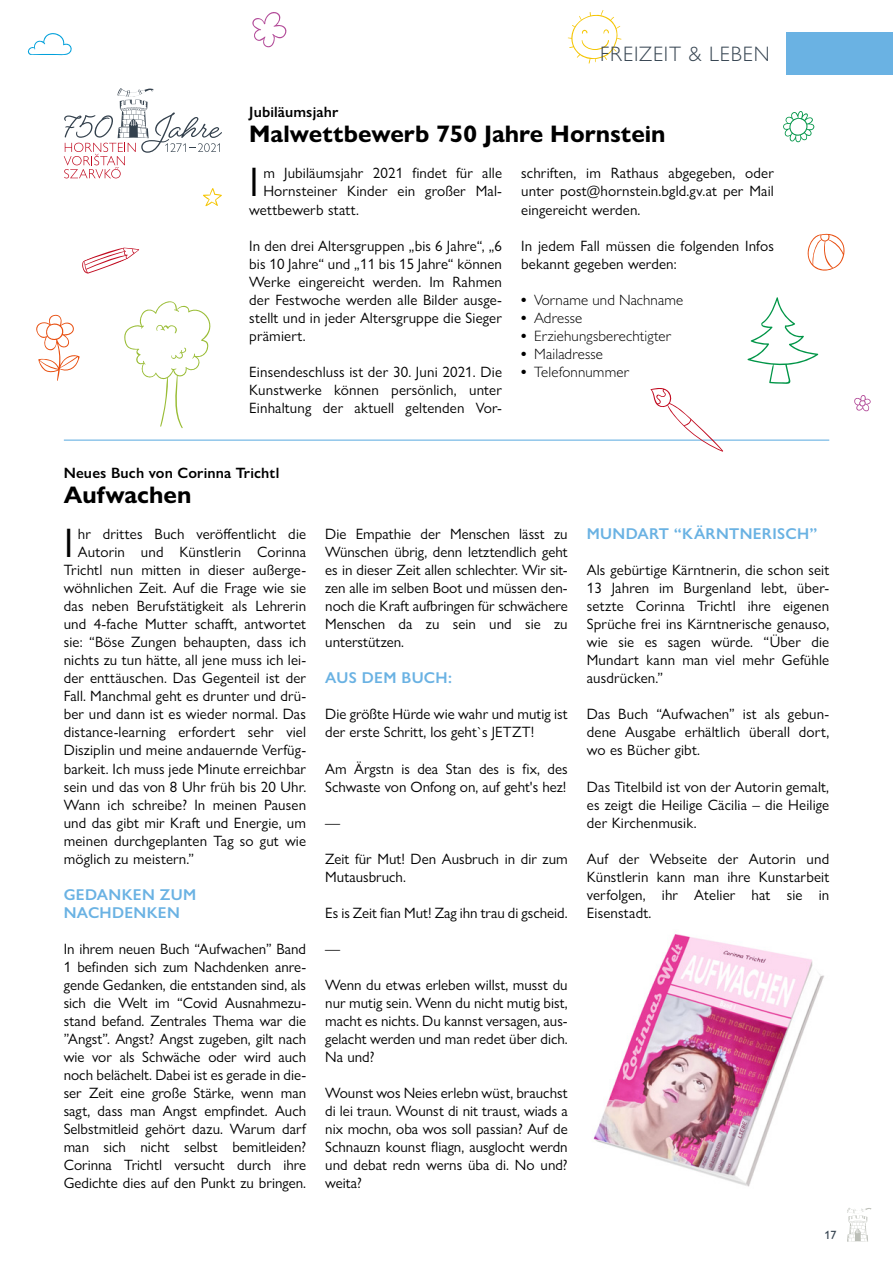
<style>
.page{position:relative;width:893px;height:1263px;background:#fff}
.page>*{position:absolute;margin:0;border:0;box-sizing:border-box;transform-origin:0 0}
.Kern_FT_Initiale{font:41.4px "Gill Sans MT Pro";color:#000}
.Kern_H2{font:700 24px "Gill Sans Nova";color:#000}
.t1{font:300 21px "Gill Sans Nova";letter-spacing:.04em;color:#384653}
.Kern_H3_-_Freizeit{font:600 15.75px/18px "Gill Sans Nova";letter-spacing:.02em;color:#6ab2e3}
.Kern_FT{font:15px/18px "Gill Sans Nova";letter-spacing:.01em;color:#000;text-align:justify}
.Kern_FT_Initiale-2{font:15px "Gill Sans Nova";letter-spacing:.01em;color:#000}
.t2{font:300 15px "Gill Sans MT Pro";letter-spacing:.01em;color:#000}
.Kern_H2_Zusatz{font:600 15px "Gill Sans Nova";letter-spacing:.01em;color:#000}
.t3{font:500 12px "Gill Sans Nova";color:#384653}
.s1{font-weight:700}
</style>
<div class="page">
<hr style="left:64px;top:440px;width:765px;height:1px;background:#6ab2e3">
<img style="left:593px;top:934px;width:231px;height:253px">
<svg style="left:64px;top:88px;width:158px;height:90px"></svg>
<svg style="left:28px;top:33px;width:44px;height:22px"></svg>
<svg style="left:568px;top:10px;width:54px;height:54px"></svg>
<svg style="left:650px;top:388px;width:73px;height:64px"></svg>
<svg style="left:252px;top:12px;width:35px;height:36px"></svg>
<svg style="left:783px;top:111px;width:32px;height:31px"></svg>
<svg style="left:124px;top:301px;width:87px;height:128px"></svg>
<svg style="left:854px;top:395px;width:17px;height:17px"></svg>
<svg style="left:203px;top:188px;width:19px;height:18px"></svg>
<svg style="left:36px;top:314px;width:44px;height:67px"></svg>
<svg style="left:82px;top:248px;width:57px;height:26px"></svg>
<svg style="left:807px;top:233px;width:38px;height:38px"></svg>
<svg style="left:747px;top:297px;width:71px;height:87px"></svg>
<svg style="left:847px;top:1208px;width:25px;height:34px"></svg>
<div style="left:787px;top:32px;width:106px;height:42px;background:#6ab2e3"></div>
<h3 class="t1" style="left:600px;top:41px;width:171px">FREIZEIT &amp; LEBEN</h3>
<p class="Kern_H2_Zusatz" style="left:249px;top:103px;width:91px">Jubiläumsjahr</p>
<p class="Kern_H2" style="left:249px;top:119px;width:418px">Malwettbewerb 750 Jahre Hornstein</p>
<p class="Kern_FT_Initiale" style="left:249px;top:159px;width:11px">I</p>
<p class="Kern_FT_Initiale-2" style="left:263px;top:164px;width:240px">m Jubiläumsjahr 2021 findet für alle</p>
<p class="Kern_FT_Initiale-2" style="left:263px;top:182px;width:240px">Hornsteiner Kinder ein großer Mal-</p>
<p class="Kern_FT_Initiale-2" style="left:249px;top:200px;width:111px">wettbewerb statt.</p>
<p class="Kern_FT" style="left:249px;top:236px;width:254px">In den drei Altersgruppen „bis 6 Jahre“, „6 bis 10 Jahre“ und „11 bis 15 Jahre“ können Werke eingereicht werden. Im Rahmen der Festwoche werden alle Bilder ausge&shy;stellt und in jeder Altersgruppe die Sieger prämiert.</p>
<p class="Kern_FT" style="left:249px;top:363px;width:254px">Einsendeschluss ist der 30. Juni 2021. Die Kunstwerke können persönlich, unter Einhaltung der aktuell geltenden Vor-</p>
<p class="Kern_FT" style="left:521px;top:164px;width:254px">schriften, im Rathaus abgegeben, oder unter post@hornstein.bgld.gv.at per Mail eingereicht werden.</p>
<p class="Kern_FT" style="left:521px;top:236px;width:254px">In jedem Fall müssen die folgenden Infos bekannt gegeben werden:</p>
<p class="t2" style="left:521px;top:291px;width:164px"><span class="s1">•</span> Vorname und Nachname</p>
<p class="t2" style="left:521px;top:309px;width:63px"><span class="s1">•</span> Adresse</p>
<p class="t2" style="left:521px;top:327px;width:152px"><span class="s1">•</span> Erziehungsberechtigter</p>
<p class="t2" style="left:521px;top:345px;width:83px"><span class="s1">•</span> Mailadresse</p>
<p class="t2" style="left:521px;top:363px;width:110px"><span class="s1">•</span> Telefonnummer</p>
<p class="Kern_H2_Zusatz" style="left:64px;top:463px;width:217px">Neues Buch von Corinna Trichtl</p>
<p class="Kern_H2" style="left:64px;top:480px;width:129px">Aufwachen</p>
<p class="Kern_FT_Initiale" style="left:64px;top:519px;width:11px">I</p>
<p class="Kern_FT_Initiale-2" style="left:78px;top:525px;width:230px">hr drittes Buch veröffentlicht die</p>
<p class="Kern_FT_Initiale-2" style="left:78px;top:543px;width:230px">Autorin und Künstlerin Corinna</p>
<p class="Kern_FT_Initiale-2" style="left:64px;top:561px;width:244px">Trichtl nun mitten in dieser außerge-</p>
<p class="Kern_FT_Initiale-2" style="left:64px;top:579px;width:244px">wöhnlichen Zeit. Auf die Frage wie sie</p>
<p class="Kern_FT_Initiale-2" style="left:64px;top:597px;width:244px">das neben Berufstätigkeit als Lehrerin</p>
<p class="Kern_FT_Initiale-2" style="left:64px;top:615px;width:244px">und 4-fache Mutter schafft, antwortet</p>
<p class="Kern_FT_Initiale-2" style="left:64px;top:633px;width:244px">sie: “Böse Zungen behaupten, dass ich</p>
<p class="Kern_FT_Initiale-2" style="left:64px;top:651px;width:244px">nichts zu tun hätte, all jene muss ich lei-</p>
<p class="Kern_FT_Initiale-2" style="left:64px;top:669px;width:244px">der enttäuschen. Das Gegenteil ist der</p>
<p class="Kern_FT_Initiale-2" style="left:64px;top:687px;width:244px">Fall. Manchmal geht es drunter und drü-</p>
<p class="Kern_FT_Initiale-2" style="left:64px;top:705px;width:244px">ber und dann ist es wieder normal. Das</p>
<p class="Kern_FT_Initiale-2" style="left:64px;top:723px;width:244px">distance-learning erfordert sehr viel</p>
<p class="Kern_FT_Initiale-2" style="left:64px;top:741px;width:244px">Disziplin und meine andauernde Verfüg-</p>
<p class="Kern_FT_Initiale-2" style="left:64px;top:759px;width:244px">barkeit. Ich muss jede Minute erreichbar</p>
<p class="Kern_FT_Initiale-2" style="left:64px;top:777px;width:244px">sein und das von 8 Uhr früh bis 20 Uhr.</p>
<p class="Kern_FT_Initiale-2" style="left:64px;top:795px;width:244px">Wann ich schreibe? In meinen Pausen</p>
<p class="Kern_FT_Initiale-2" style="left:64px;top:813px;width:244px">und das gibt mir Kraft und Energie, um</p>
<p class="Kern_FT_Initiale-2" style="left:64px;top:831px;width:244px">meinen durchgeplanten Tag so gut wie</p>
<p class="Kern_FT_Initiale-2" style="left:64px;top:849px;width:132px">möglich zu meistern.”</p>
<p class="Kern_H3_-_Freizeit" style="left:64px;top:885px;width:134px">GEDANKEN ZUM<br>NACHDENKEN</p>
<p class="Kern_FT" style="left:64px;top:939px;width:244px">In ihrem neuen Buch “Aufwachen” Band 1 befinden sich zum Nachdenken anre&shy;gende Gedanken, die entstanden sind, als sich die Welt im “Covid Ausnahmezu&shy;stand befand. Zentrales Thema war die ”Angst”. Angst? Angst zugeben, gilt nach wie vor als Schwäche oder wird auch noch belächelt. Dabei ist es gerade in die&shy;ser Zeit eine große Stärke, wenn man sagt, dass man Angst empfindet. Auch Selbstmitleid gehört dazu. Warum darf man sich nicht selbst bemitleiden?<br>Corinna Trichtl versucht durch ihre Gedichte dies auf den Punkt zu bringen.</p>
<p class="Kern_FT" style="left:325px;top:525px;width:244px">Die Empathie der Menschen lässt zu Wünschen übrig, denn letztendlich geht es in dieser Zeit allen schlechter. Wir sit&shy;zen alle im selben Boot und müssen den&shy;noch die Kraft aufbringen für schwächere Menschen da zu sein und sie zu unterstützen.</p>
<p class="Kern_H3_-_Freizeit" style="left:325px;top:669px;width:128px">AUS DEM BUCH:</p>
<p class="Kern_FT" style="left:325px;top:705px;width:244px">Die größte Hürde wie wahr und mutig ist der erste Schritt, los geht`s JETZT!</p>
<p class="Kern_FT" style="left:325px;top:759px;width:244px">Am Ärgstn is dea Stan des is fix, des<br>Schwaste von Onfong on, auf geht's hez!</p>
<p class="Kern_FT" style="left:325px;top:813px;width:16px">—</p>
<p class="Kern_FT" style="left:325px;top:849px;width:244px">Zeit für Mut! Den Ausbruch in dir zum<br>Mutausbruch.</p>
<p class="Kern_FT" style="left:325px;top:903px;width:244px">Es is Zeit fian Mut! Zag ihn trau di gscheid.</p>
<p class="Kern_FT" style="left:325px;top:939px;width:16px">—</p>
<p class="Kern_FT" style="left:325px;top:976px;width:244px">Wenn du etwas erleben willst, musst du nur mutig sein. Wenn du nicht mutig bist, macht es nichts. Du kannst versagen, aus&shy;gelacht werden und man redet über dich.<br>Na und?</p>
<p class="Kern_FT" style="left:325px;top:1084px;width:244px">Wounst wos Neies erlebn wüst, brauchst di lei traun. Wounst di nit traust, wiads a nix mochn, oba wos soll passian? Auf de Schnauzn kounst fliagn, ausglocht werdn und debat redn werns üba di. No und? weita?</p>
<p class="Kern_H3_-_Freizeit" style="left:587px;top:525px;width:232px">MUNDART “KÄRNTNERISCH”</p>
<p class="Kern_FT" style="left:587px;top:561px;width:244px">Als gebürtige Kärntnerin, die schon seit 13 Jahren im Burgenland lebt, über&shy;setzte Corinna Trichtl ihre eigenen Sprüche frei ins Kärntnerische genauso, wie sie es sagen würde. “Über die Mundart kann man viel mehr Gefühle ausdrücken.”</p>
<p class="Kern_FT" style="left:587px;top:705px;width:244px">Das Buch “Aufwachen” ist als gebun&shy;dene Ausgabe erhältlich überall dort, wo es Bücher gibt.</p>
<p class="Kern_FT" style="left:587px;top:777px;width:244px">Das Titelbild ist von der Autorin gemalt, es zeigt die Heilige Cäcilia – die Heilige der Kirchenmusik.</p>
<p class="Kern_FT" style="left:587px;top:849px;width:244px">Auf der Webseite der Autorin und Künstlerin kann man ihre Kunstarbeit verfolgen, ihr Atelier hat sie in Eisenstadt.</p>
<p class="t3" style="left:824px;top:1227px;width:13px">17</p>
</div>
